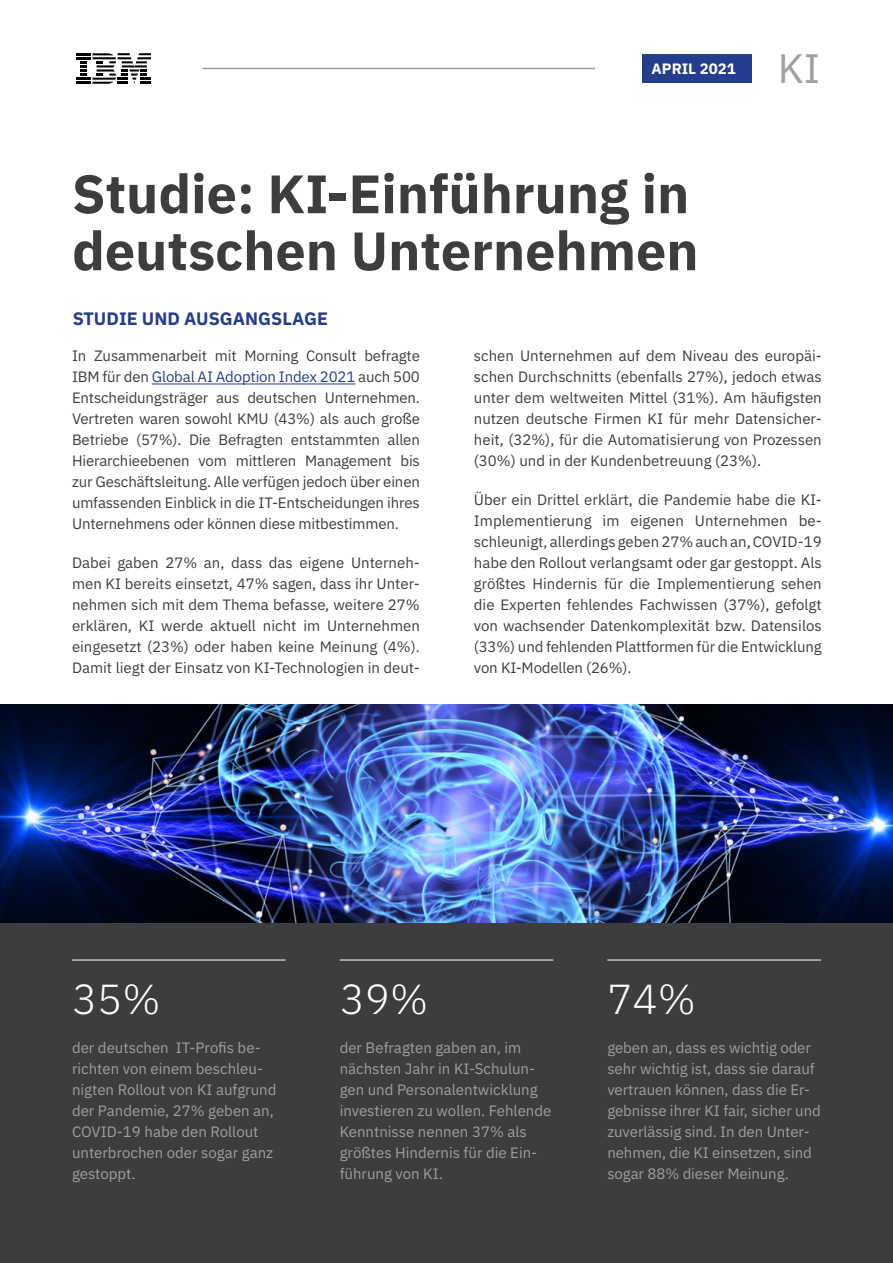
<style>
.page{position:relative;width:893px;height:1263px;background:#fff}
.page>*{position:absolute;margin:0;border:0;box-sizing:border-box;transform-origin:0 0}
.Heading-1{font:700 54px/57px "IBM Plex Sans";color:#3d3d3d}
.Statistics{font:300 42px "IBM Plex Sans";color:#fff}
.t1{font:41.1px "IBM Plex Sans";color:#9d9fa2}
.Heading-2{font:700 18px "IBM Plex Sans";color:#253d8d}
.Paragraph{font:15px/21px "IBM Plex Sans";letter-spacing:-.01em;color:#3d3d3d;text-align:justify}
.Paragraph-2{font:15px/21px "IBM Plex Sans";color:#9d9fa2}
.t2{font:700 15px "IBM Plex Sans";color:#fff}
.s1{color:#253d8d}
</style>
<div class="page">
<hr style="left:202px;top:68px;width:393px;height:1px;background:#9d9fa2">
<svg style="left:76px;top:53px;width:75px;height:31px"></svg>
<div style="left:643px;top:54px;width:109px;height:29px;background:#253d8d"></div>
<div style="left:0;top:923px;width:893px;height:340px;background:#3d3d3d"></div>
<hr style="left:152px;top:383px;width:203px;height:1px;background:#253d8d">
<hr style="left:72px;top:960px;width:214px;height:1px;background:#fff">
<hr style="left:340px;top:960px;width:213px;height:1px;background:#fff">
<hr style="left:607px;top:960px;width:214px;height:1px;background:#fff">
<img style="left:0;top:704px;width:893px;height:219px">
<p class="t2" style="left:652px;top:56px;width:86px">APRIL 2021</p>
<p class="Heading-1" style="left:72px;top:161px;width:628px">Studie: KI-Einführung in deutschen Unternehmen</p>
<p class="Heading-2" style="left:73px;top:305px;width:257px">STUDIE UND AUSGANGSLAGE</p>
<h3 class="t1" style="left:778px;top:37px;width:44px">KI</h3>
<p class="Paragraph" style="left:72px;top:344px;width:349px">In Zusammenarbeit mit Morning Consult befragte IBM für den <span class="s1">Global AI Adoption Index 2021</span> auch 500<br>Entscheidungsträger aus deutschen Unternehmen.<br>Vertreten waren sowohl KMU (43%) als auch große Betriebe (57%). Die Befragten entstammten allen Hierarchieebenen vom mittleren Management bis zur Geschäftsleitung. Alle verfügen jedoch über einen umfassenden Einblick in die IT-Entscheidungen ihres Unternehmens oder können diese mitbestimmen.</p>
<p class="Paragraph" style="left:72px;top:551px;width:349px">Dabei gaben 27% an, dass das eigene Unterneh&shy;men KI bereits einsetzt, 47% sagen, dass ihr Unter&shy;nehmen sich mit dem Thema befasse, weitere 27% erklären, KI werde aktuell nicht im Unternehmen eingesetzt (23%) oder haben keine Meinung (4%).<br>Damit liegt der Einsatz von KI-Technologien in deut-</p>
<p class="Paragraph" style="left:474px;top:344px;width:349px">schen Unternehmen auf dem Niveau des europäi&shy;schen Durchschnitts (ebenfalls 27%), jedoch etwas unter dem weltweiten Mittel (31%). Am häufigsten nutzen deutsche Firmen KI für mehr Datensicher&shy;heit, (32%), für die Automatisierung von Prozessen (30%) und in der Kundenbetreuung (23%).</p>
<p class="Paragraph" style="left:474px;top:488px;width:349px">Über ein Drittel erklärt, die Pandemie habe die KI-Implementierung im eigenen Unternehmen be&shy;schleunigt, allerdings geben 27% auch an, COVID-19 habe den Rollout verlangsamt oder gar gestoppt. Als größtes Hindernis für die Implementierung sehen die Experten fehlendes Fachwissen (37%), gefolgt von wachsender Datenkomplexität bzw. Datensilos (33%) und fehlenden Plattformen für die Entwicklung von KI-Modellen (26%).</p>
<p class="Statistics" style="left:72px;top:968px;width:90px">35%</p>
<p class="Paragraph-2" style="left:72px;top:1036px;width:206px">der deutschen IT-Profis be&shy;richten von einem beschleu&shy;nigten Rollout von KI aufgrund der Pandemie, 27% geben an,<br>COVID-19 habe den Rollout unterbrochen oder sogar ganz gestoppt.</p>
<p class="Statistics" style="left:340px;top:968px;width:90px">39%</p>
<p class="Paragraph-2" style="left:340px;top:1036px;width:213px">der Befragten gaben an, im nächsten Jahr in KI-Schulun&shy;gen und Personalentwicklung investieren zu wollen. Fehlende<br>Kenntnisse nennen 37% als größtes Hindernis für die Ein&shy;führung von KI.</p>
<p class="Statistics" style="left:607px;top:968px;width:90px">74%</p>
<p class="Paragraph-2" style="left:607px;top:1036px;width:215px">geben an, dass es wichtig oder sehr wichtig ist, dass sie darauf vertrauen können, dass die Er&shy;gebnisse ihrer KI fair, sicher und zuverlässig sind. In den Unter&shy;nehmen, die KI einsetzen, sind sogar 88% dieser Meinung.</p>
</div>
